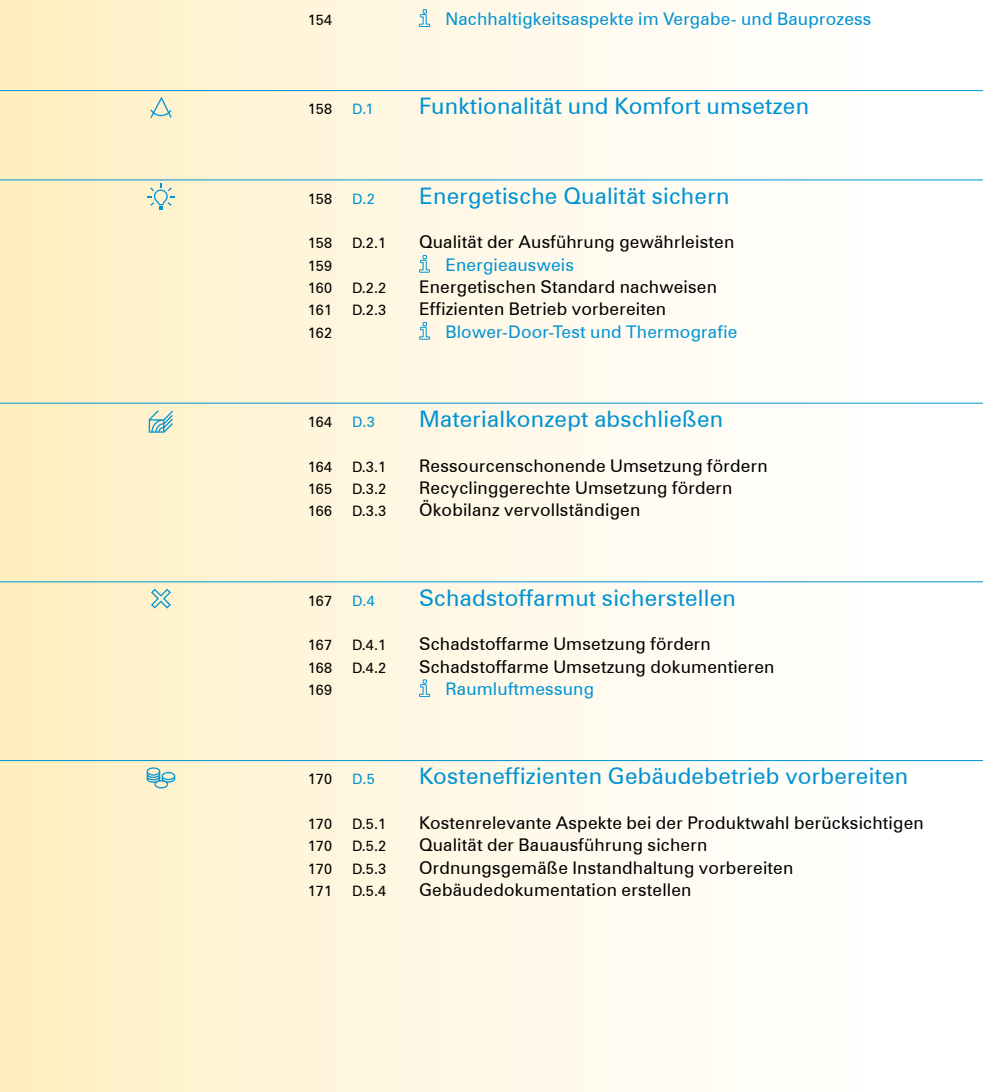
<style>
.page{position:relative;width:983px;height:1092px;background:#fff}
.page>*{position:absolute;margin:0;border:0;box-sizing:border-box;transform-origin:0 0}
.t1{font:22.75px "Zurich BT";letter-spacing:.01em;color:#0093d5}
.t2{font:17.5px "Zurich BT";letter-spacing:.01em;color:#000}
.t3{font:17.5px "Zurich BT";letter-spacing:.01em;color:#0093d5}
.t4{font:14.35px "Zurich BT";letter-spacing:.01em;color:#000}
.t5{font:14.35px "Zurich BT";color:#0093d5}
</style>
<div class="page">
<div style="left:0;top:0;width:967px;height:1091px;background:linear-gradient(to right,#ffefc3,#fff)"></div>
<svg style="left:418px;top:9px;width:12px;height:18px"></svg>
<svg style="left:418px;top:254px;width:12px;height:19px"></svg>
<svg style="left:418px;top:321px;width:12px;height:19px"></svg>
<svg style="left:418px;top:679px;width:12px;height:18px"></svg>
<hr style="left:0;top:90px;width:982px;height:1px;background:#0093d5">
<hr style="left:0;top:179px;width:982px;height:1px;background:#0093d5">
<hr style="left:0;top:402px;width:982px;height:1px;background:#0093d5">
<hr style="left:0;top:581px;width:982px;height:1px;background:#0093d5">
<hr style="left:0;top:760px;width:982px;height:1px;background:#0093d5">
<svg style="left:150px;top:97px;width:22px;height:21px"></svg>
<svg style="left:151px;top:588px;width:20px;height:20px"></svg>
<svg style="left:146px;top:767px;width:29px;height:21px"></svg>
<svg style="left:147px;top:183px;width:27px;height:27px"></svg>
<svg style="left:149px;top:410px;width:24px;height:22px"></svg>
<p class="t4" style="left:308px;top:11px;width:26px">154</p>
<p class="t3" style="left:445px;top:8px;width:427px">Nachhaltigkeitsaspekte im Vergabe- und Bauprozess</p>
<p class="t4" style="left:308px;top:100px;width:26px">158</p>
<p class="t5" style="left:352px;top:100px;width:23px">D.1</p>
<h1 class="t1" style="left:419px;top:92px;width:391px">Funktionalität und Komfort umsetzen</h1>
<p class="t4" style="left:308px;top:190px;width:26px">158</p>
<p class="t5" style="left:352px;top:190px;width:24px">D.2</p>
<h1 class="t1" style="left:419px;top:182px;width:312px">Energetische Qualität sichern</h1>
<p class="t4" style="left:308px;top:234px;width:26px">158</p>
<p class="t4" style="left:352px;top:234px;width:36px">D.2.1</p>
<p class="t2" style="left:419px;top:231px;width:316px">Qualität der Ausführung gewährleisten</p>
<p class="t4" style="left:308px;top:257px;width:26px">159</p>
<p class="t3" style="left:445px;top:254px;width:130px">Energieausweis</p>
<p class="t4" style="left:308px;top:279px;width:26px">160</p>
<p class="t4" style="left:352px;top:279px;width:36px">D.2.2</p>
<p class="t2" style="left:419px;top:276px;width:299px">Energetischen Standard nachweisen</p>
<p class="t4" style="left:308px;top:301px;width:26px">161</p>
<p class="t4" style="left:352px;top:301px;width:36px">D.2.3</p>
<p class="t2" style="left:419px;top:298px;width:248px">Effizienten Betrieb vorbereiten</p>
<p class="t4" style="left:308px;top:324px;width:26px">162</p>
<p class="t3" style="left:445px;top:320px;width:293px">Blower-Door-Test und Thermografie</p>
<p class="t4" style="left:308px;top:413px;width:26px">164</p>
<p class="t5" style="left:352px;top:413px;width:24px">D.3</p>
<h1 class="t1" style="left:419px;top:405px;width:305px">Materialkonzept abschließen</h1>
<p class="t4" style="left:308px;top:457px;width:26px">164</p>
<p class="t4" style="left:352px;top:457px;width:36px">D.3.1</p>
<p class="t2" style="left:419px;top:454px;width:350px">Ressourcenschonende Umsetzung fördern</p>
<p class="t4" style="left:308px;top:480px;width:26px">165</p>
<p class="t4" style="left:352px;top:480px;width:36px">D.3.2</p>
<p class="t2" style="left:419px;top:477px;width:315px">Recyclinggerechte Umsetzung fördern</p>
<p class="t4" style="left:308px;top:502px;width:26px">166</p>
<p class="t4" style="left:352px;top:502px;width:36px">D.3.3</p>
<p class="t2" style="left:419px;top:499px;width:223px">Ökobilanz vervollständigen</p>
<p class="t4" style="left:308px;top:591px;width:26px">167</p>
<p class="t5" style="left:352px;top:591px;width:24px">D.4</p>
<h1 class="t1" style="left:419px;top:583px;width:318px">Schadstoffarmut sicherstellen</h1>
<p class="t4" style="left:308px;top:636px;width:26px">167</p>
<p class="t4" style="left:352px;top:636px;width:36px">D.4.1</p>
<p class="t2" style="left:419px;top:633px;width:293px">Schadstoffarme Umsetzung fördern</p>
<p class="t4" style="left:308px;top:658px;width:26px">168</p>
<p class="t4" style="left:352px;top:658px;width:36px">D.4.2</p>
<p class="t2" style="left:419px;top:655px;width:357px">Schadstoffarme Umsetzung dokumentieren</p>
<p class="t4" style="left:308px;top:681px;width:26px">169</p>
<p class="t3" style="left:445px;top:678px;width:150px">Raumluftmessung</p>
<p class="t4" style="left:308px;top:770px;width:26px">170</p>
<p class="t5" style="left:352px;top:770px;width:24px">D.5</p>
<h1 class="t1" style="left:419px;top:762px;width:490px">Kosteneffizienten Gebäudebetrieb vorbereiten</h1>
<p class="t4" style="left:308px;top:815px;width:26px">170</p>
<p class="t4" style="left:352px;top:815px;width:36px">D.5.1</p>
<p class="t2" style="left:419px;top:812px;width:506px">Kostenrelevante Aspekte bei der Produktwahl berücksichtigen</p>
<p class="t4" style="left:308px;top:837px;width:26px">170</p>
<p class="t4" style="left:352px;top:837px;width:36px">D.5.2</p>
<p class="t2" style="left:419px;top:834px;width:290px">Qualität der Bauausführung sichern</p>
<p class="t4" style="left:308px;top:859px;width:26px">170</p>
<p class="t4" style="left:352px;top:859px;width:36px">D.5.3</p>
<p class="t2" style="left:419px;top:856px;width:376px">Ordnungsgemäße Instandhaltung vorbereiten</p>
<p class="t4" style="left:308px;top:882px;width:26px">171</p>
<p class="t4" style="left:352px;top:882px;width:36px">D.5.4</p>
<p class="t2" style="left:419px;top:879px;width:274px">Gebäudedokumentation erstellen</p>
</div>
